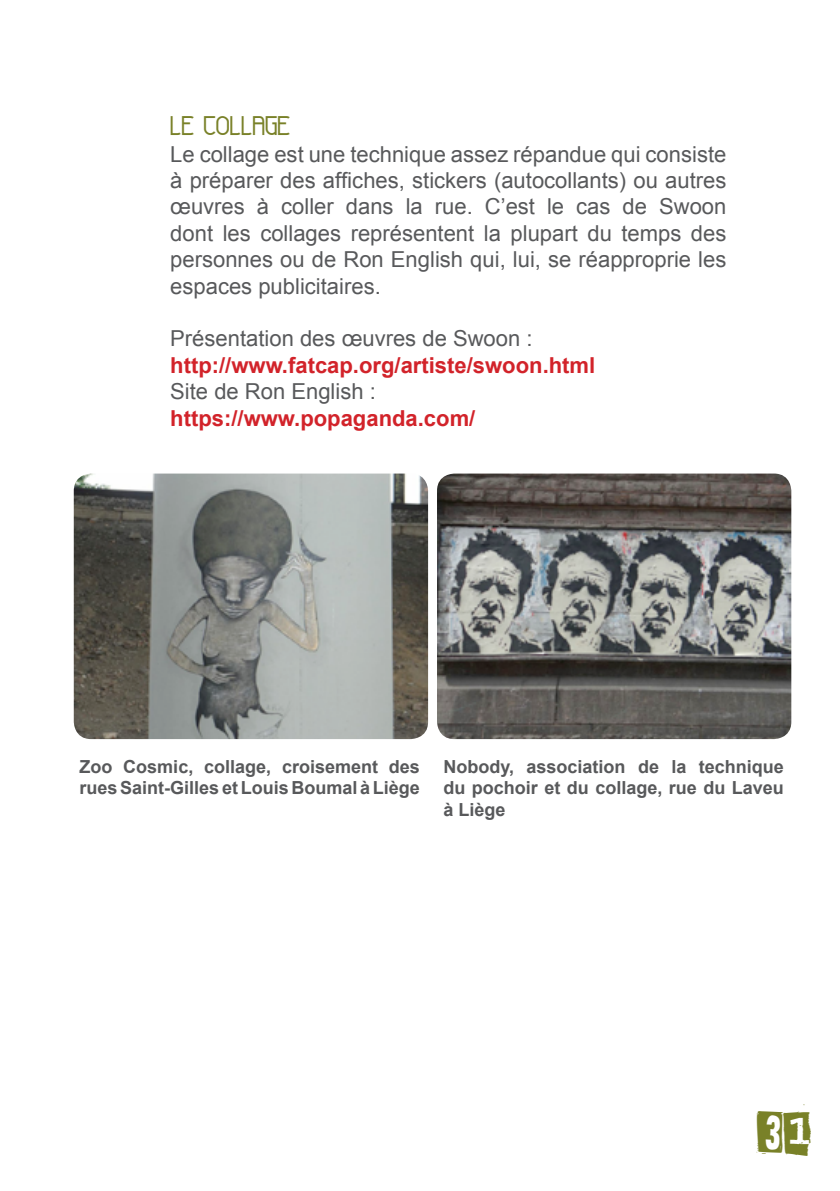
<style>
.page{position:relative;width:840px;height:1191px;background:#fff}
.page>*{position:absolute;margin:0;border:0;box-sizing:border-box;transform-origin:0 0}
.t1{font:48px "Postinkantaja Job";color:#798128}
.t2{font:28px "Futurex Arthur";color:#798128}
.t3{font:22px/26.4px "Arial";color:#58595b;text-align:justify}
.t4{font:700 22px "Arial";color:#d2232a}
.t5{font:700 18px/21.6px "Arial";color:#58595b}
</style>
<div class="page">
<img style="left:74px;top:473px;width:354px;height:266px">
<img style="left:437px;top:473px;width:353px;height:266px">
<p class="t2" style="left:170px;top:109px;width:122px">LE COLLAGE</p>
<p class="t3" style="left:170px;top:141px;width:557px">Le collage est une technique assez répandue qui consiste à préparer des affiches, stickers (autocollants) ou autres œuvres à coller dans la rue. C’est le cas de Swoon dont les collages représentent la plupart du temps des personnes ou de Ron English qui, lui, se réapproprie les espaces publicitaires.</p>
<p class="t3" style="left:170px;top:326px;width:363px">Présentation des œuvres de Swoon :</p>
<p class="t4" style="left:170px;top:350px;width:426px">http://www.fatcap.org/artiste/swoon.html</p>
<p class="t3" style="left:170px;top:378px;width:207px">Site de Ron English :</p>
<p class="t4" style="left:170px;top:403px;width:306px">https://www.popaganda.com/</p>
<p class="t5" style="left:79px;top:756px;width:342px">Zoo Cosmic, collage, croisement des rues Saint-Gilles et Louis Boumal à Liège</p>
<p class="t5" style="left:443px;top:756px;width:342px;text-align:justify">Nobody, association de la technique du pochoir et du collage, rue du Laveu à Liège</p>
<h1 class="t1" style="left:756px;top:1100px;width:55px">31</h1>
</div>
